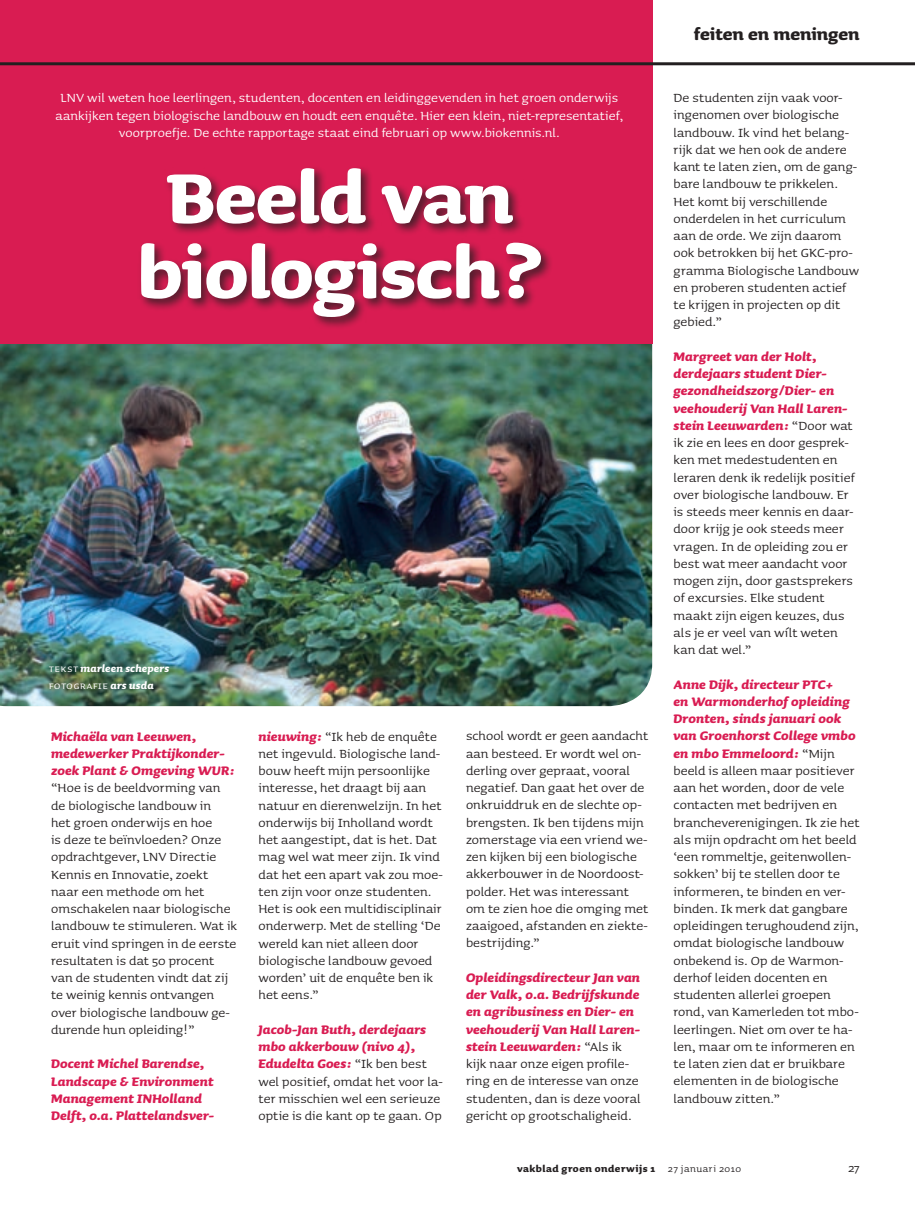
<style>
.page{position:relative;width:915px;height:1212px;background:#fff}
.page>*{position:absolute;margin:0;border:0;box-sizing:border-box;transform-origin:0 0}
.t1{font:700 90px/75px "Sauna";letter-spacing:-.01em;color:#fff;text-align:center}
.t2{font:700 21px "Sauna";letter-spacing:-.01em;color:#231f20}
.t3{font:15.75px/17.2px "Sauna";letter-spacing:.005em;color:#231f20}
.t4{font:italic 700 15.75px/17.2px "Sauna";letter-spacing:.005em;color:#d91c52}
.t5{font:15.75px/17.2px "Sauna";letter-spacing:.005em;color:#fff;text-align:center}
.t6{font:15px "Sauna";color:#231f20}
.t7{font:italic 700 12.75px "Sauna";letter-spacing:.01em;color:#fff}
.t8{font:12.75px "Sauna Small Caps";letter-spacing:.01em;color:#fff}
.t9{font:700 12px "Sauna";letter-spacing:.04em;color:#231f20}
.s1{font-family:"Sauna Small Caps";font-weight:400;font-style:normal}
.s2{font-family:"Sauna";font-weight:700;font-style:italic}
.s3{font-weight:700;font-style:italic;color:#d91c52}
.s4{font-weight:400;font-style:normal;color:#231f20}
.s5{font-weight:400}
</style>
<div class="page">
<img style="left:0;top:344px;width:652px;height:362px">
<div style="left:0;top:0;width:652px;height:344px;background:#d91c52"></div>
<div style="left:137px;top:164px;width:609px;height:199px;background:#231f20;opacity:.75"></div>
<hr style="left:0;top:62px;width:914px;height:3px;background:#231f20">
<p class="t5" style="left:55px;top:89px;width:569px">LNV wil weten hoe leerlingen, studenten, docenten en leidinggevenden in het groen onderwijs aankijken tegen biologische landbouw en houdt een enquête. Hier een klein, niet-representatief, voorproefje. De echte rapportage staat eind februari op www.biokennis.nl.</p>
<h1 class="t1" style="left:137px;top:160px;width:407px">Beeld van biologisch?</h1>
<p class="t7" style="left:49px;top:661px;width:122px"><span class="s1">tekst</span> marleen schepers</p>
<p class="t8" style="left:49px;top:678px;width:106px">fotografie <span class="s2">ars usda</span></p>
<p class="t4" style="left:51px;top:727px;width:185px">Michaëla van Leeuwen, medewerker Praktijkonder&shy;zoek Plant &amp; Omgeving WUR:</p>
<p class="t3" style="left:51px;top:779px;width:187px">“Hoe is de beeldvorming van de biologische landbouw in<br>het groen onderwijs en hoe<br>is deze te beïnvloeden? Onze opdrachtgever, LNV Directie<br>Kennis en Innovatie, zoekt naar een methode om het omschakelen naar biologische landbouw te stimuleren. Wat ik eruit vind springen in de eerste resultaten is dat 50 procent van de studenten vindt dat zij te weinig kennis ontvangen over biologische landbouw ge&shy;durende hun opleiding!”</p>
<p class="t4" style="left:51px;top:1055px;width:164px">Docent Michel Barendse,<br>Landscape &amp; Environment<br>Management INHolland<br>Delft, o.a. Plattelandsver-</p>
<p class="t3" style="left:258px;top:728px;width:186px"><span class="s3">nieuwing:</span> “Ik heb de enquête net ingevuld. Biologische land&shy;bouw heeft mijn persoonlijke interesse, het draagt bij aan natuur en dierenwelzijn. In het onderwijs bij Inholland wordt het aangestipt, dat is het. Dat mag wel wat meer zijn. Ik vind dat het een apart vak zou moe&shy;ten zijn voor onze studenten.<br>Het is ook een multidisciplinair onderwerp. Met de stelling ‘De wereld kan niet alleen door biologische landbouw gevoed worden’ uit de enquête ben ik het eens.”</p>
<p class="t3" style="left:258px;top:1021px;width:186px"><span class="s3">Jacob-Jan Buth, derdejaars mbo akkerbouw (nivo 4),<br>Edudelta Goes:</span> “Ik ben best wel positief, omdat het voor la&shy;ter misschien wel een serieuze optie is die kant op te gaan. Op</p>
<p class="t3" style="left:466px;top:728px;width:184px">school wordt er geen aandacht aan besteed. Er wordt wel on&shy;derling over gepraat, vooral negatief. Dan gaat het over de onkruiddruk en de slechte op&shy;brengsten. Ik ben tijdens mijn zomerstage via een vriend we&shy;zen kijken bij een biologische akkerbouwer in de Noordoost&shy;polder. Het was interessant om te zien hoe die omging met zaaigoed, afstanden en ziekte&shy;bestrijding.”</p>
<p class="t4" style="left:466px;top:969px;width:176px">Opleidingsdirecteur Jan van der Valk, o.a. Bedrijfskunde en agribusiness en Dier- en veehouderij Van Hall Laren&shy;stein Leeuwarden: <span class="s4">“Als ik kijk naar onze eigen profile&shy;ring en de interesse van onze studenten, dan is deze vooral gericht op grootschaligheid.</span></p>
<h2 class="t2" style="left:693px;top:23px;width:167px">feiten en meningen</h2>
<p class="t3" style="left:673px;top:89px;width:187px">De studenten zijn vaak voor&shy;ingenomen over biologische landbouw. Ik vind het belang&shy;rijk dat we hen ook de andere kant te laten zien, om de gang&shy;bare landbouw te prikkelen.<br>Het komt bij verschillende onderdelen in het curriculum aan de orde. We zijn daarom ook betrokken bij het GKC-pro&shy;gramma Biologische Landbouw en proberen studenten actief te krijgen in projecten op dit gebied.”</p>
<p class="t3" style="left:673px;top:348px;width:183px"><span class="s3">Margreet van der Holt, derdejaars student Dier&shy;gezondheidszorg/Dier- en veehouderij Van Hall Laren&shy;stein Leeuwarden:</span> “Door wat ik zie en lees en door gesprek&shy;ken met medestudenten en leraren denk ik redelijk positief over biologische landbouw. Er is steeds meer kennis en daar&shy;door krijg je ook steeds meer vragen. In de opleiding zou er best wat meer aandacht voor mogen zijn, door gastsprekers of excursies. Elke student maakt zijn eigen keuzes, dus als je er veel van wílt weten kan dat wel.”</p>
<p class="t3" style="left:673px;top:676px;width:187px"><span class="s3">Anne Dijk, directeur PTC+<br>en Warmonderhof opleiding<br>Dronten, sinds januari ook van Groenhorst College vmbo en mbo Emmeloord:</span> “Mijn beeld is alleen maar positiever aan het worden, door de vele contacten met bedrijven en brancheverenigingen. Ik zie het als mijn opdracht om het beeld ‘een rommeltje, geitenwollen&shy;sokken’ bij te stellen door te informeren, te binden en ver&shy;binden. Ik merk dat gangbare opleidingen terughoudend zijn, omdat biologische landbouw onbekend is. Op de Warmon&shy;derhof leiden docenten en studenten allerlei groepen rond, van Kamerleden tot mbo&shy;leerlingen. Niet om over te ha&shy;len, maar om te informeren en te laten zien dat er bruikbare elementen in de biologische landbouw zitten.”</p>
<p class="t9" style="left:517px;top:1162px;width:225px">vakblad groen onderwijs 1 <span class="s5">27 januari 2010</span></p>
<p class="t6" style="left:847px;top:1160px;width:13px">27</p>
</div>
